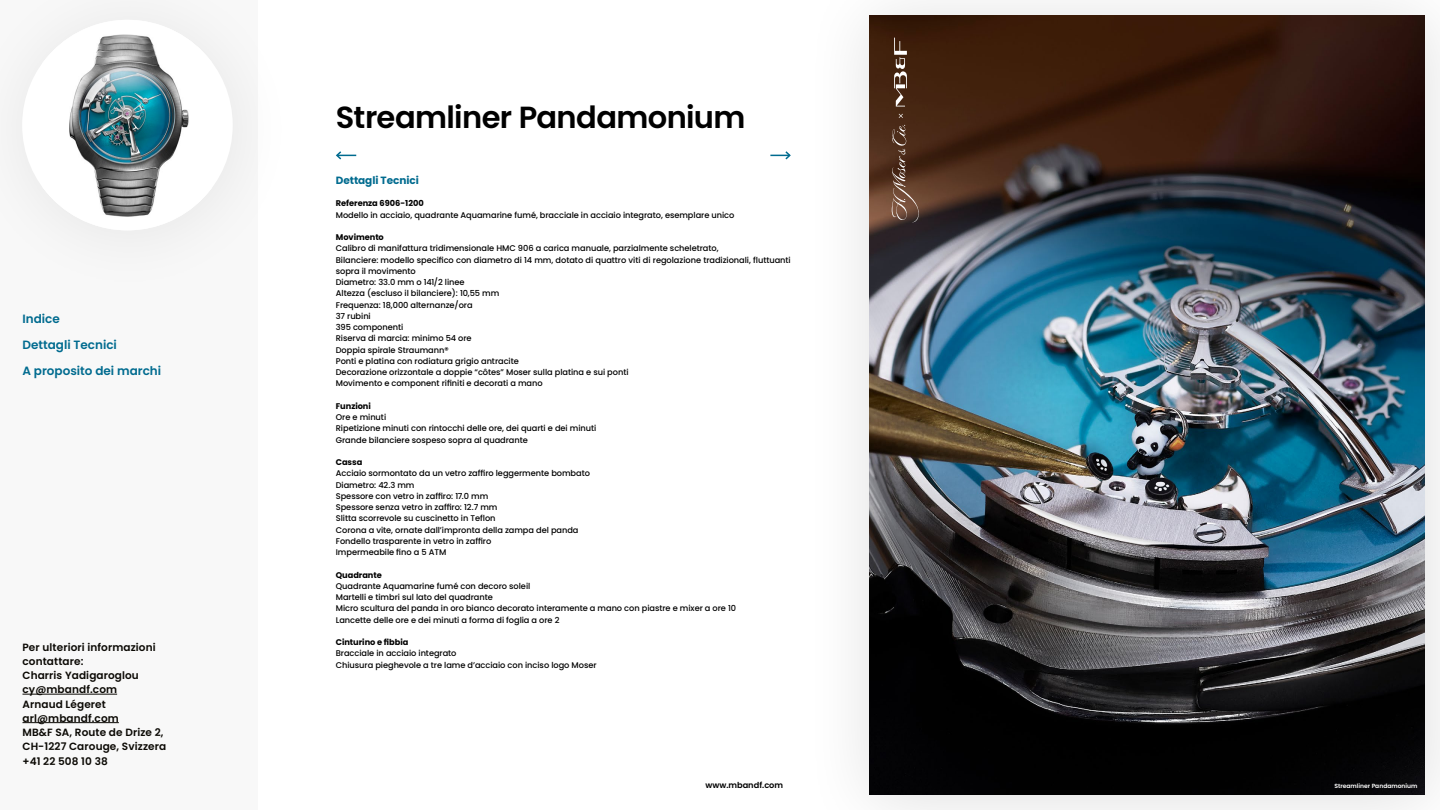
<style>
.page{position:relative;width:1440px;height:810px;background:#fff}
.page>*{position:absolute;margin:0;border:0;box-sizing:border-box;transform-origin:0 0}
.t1{font:600 30.53px "Poppins";letter-spacing:-.02em;color:#000}
.t2{font:600 12px/26.2px "Poppins";color:#006b8f}
.t3{font:600 10.5px/14.2px "Poppins";letter-spacing:.01em;color:#0b0904}
.t4{font:700 10.5px "Poppins";letter-spacing:-.005em;color:#006b8f}
.t5{font:500 8.25px/11.2px "Poppins";letter-spacing:-.005em;color:#000}
.t6{font:700 8.25px "Poppins";letter-spacing:-.005em;color:#000}
.t7{font:600 8.25px "Poppins";color:#000}
.t8{font:600 6px "Poppins";color:#fff}
</style>
<div class="page">
<div style="left:0;top:0;width:257px;height:810px;background:#f8f8f8"></div>
<div style="left:0;top:0;width:301px;height:301px;background:#f7f7f7"></div>
<div style="left:22px;top:20px;width:211px;height:210px;background:#fff;border-radius:50%"></div>
<img style="left:69px;top:34px;width:120px;height:183px">
<hr style="left:22px;top:694px;width:95px;height:1px;background:#0b0904">
<hr style="left:22px;top:722px;width:97px;height:1px;background:#0b0904">
<svg style="left:336px;top:151px;width:20px;height:9px"></svg>
<svg style="left:770px;top:151px;width:21px;height:9px"></svg>
<img style="left:857px;top:5px;width:583px;height:805px">
<h2 class="t2" style="left:22px;top:305px;width:140px">Indice<br>Dettagli Tecnici<br>A proposito dei marchi</h2>
<p class="t3" style="left:22px;top:640px;width:145px">Per ulteriori informazioni contattare:<br>Charris Yadigaroglou cy@mbandf.com<br>Arnaud Légeret arl@mbandf.com<br>MB&amp;F SA, Route de Drize 2,<br>CH-1227 Carouge, Svizzera +41 22 508 10 38</p>
<h1 class="t1" style="left:336px;top:100px;width:411px">Streamliner Pandamonium</h1>
<p class="t4" style="left:336px;top:174px;width:85px">Dettagli Tecnici</p>
<p class="t6" style="left:336px;top:199px;width:90px">Referenza 6906-1200</p>
<p class="t5" style="left:336px;top:209px;width:400px">Modello in acciaio, quadrante Aquamarine fumé, bracciale in acciaio integrato, esemplare unico</p>
<p class="t6" style="left:336px;top:232px;width:50px">Movimento</p>
<p class="t5" style="left:336px;top:243px;width:457px">Calibro di manifattura tridimensionale HMC 906 a carica manuale, parzialmente scheletrato,<br>Bilanciere: modello specifico con diametro di 14 mm, dotato di quattro viti di regolazione tradizionali, fluttuanti sopra il movimento<br>Diametro: 33.0 mm o 141/2 linee<br>Altezza (escluso il bilanciere): 10,55 mm<br>Frequenza: 18,000 alternanze/ora<br>37 rubini<br>395 componenti<br>Riserva di marcia: minimo 54 ore<br>Doppia spirale Straumann®<br>Ponti e platina con rodiatura grigio antracite<br>Decorazione orizzontale a doppie “côtes” Moser sulla platina e sui ponti<br>Movimento e component rifiniti e decorati a mano</p>
<p class="t6" style="left:336px;top:401px;width:37px">Funzioni</p>
<p class="t5" style="left:336px;top:412px;width:262px">Ore e minuti<br>Ripetizione minuti con rintocchi delle ore, dei quarti e dei minuti<br>Grande bilanciere sospeso sopra al quadrante</p>
<p class="t6" style="left:336px;top:457px;width:28px">Cassa</p>
<p class="t5" style="left:336px;top:468px;width:256px">Acciaio sormontato da un vetro zaffiro leggermente bombato Diametro: 42.3 mm<br>Spessore con vetro in zaffiro: 17.0 mm<br>Spessore senza vetro in zaffiro: 12.7 mm<br>Slitta scorrevole su cuscinetto in Teflon<br>Corona a vite, ornate dall’impronta della zampa del panda Fondello trasparente in vetro in zaffiro<br>Impermeabile fino a 5 ATM</p>
<p class="t6" style="left:336px;top:570px;width:48px">Quadrante</p>
<p class="t5" style="left:336px;top:580px;width:402px">Quadrante Aquamarine fumé con decoro soleil<br>Martelli e timbri sul lato del quadrante<br>Micro scultura del panda in oro bianco decorato interamente a mano con piastre e mixer a ore 10<br>Lancette delle ore e dei minuti a forma di foglia a ore 2</p>
<p class="t6" style="left:336px;top:637px;width:74px">Cinturino e fibbia</p>
<p class="t5" style="left:336px;top:648px;width:262px">Bracciale in acciaio integrato<br>Chiusura pieghevole a tre lame d’acciaio con inciso logo Moser</p>
<p class="t7" style="left:705px;top:780px;width:79px">www.mbandf.com</p>
<p class="t8" style="left:1289px;top:782px;width:130px">Legacy Machine FlyingT ‘Ice’ and ‘Blizzard’</p>
<p class="t8" style="left:1334px;top:782px;width:85px">Streamliner Pandamonium</p>
</div>
